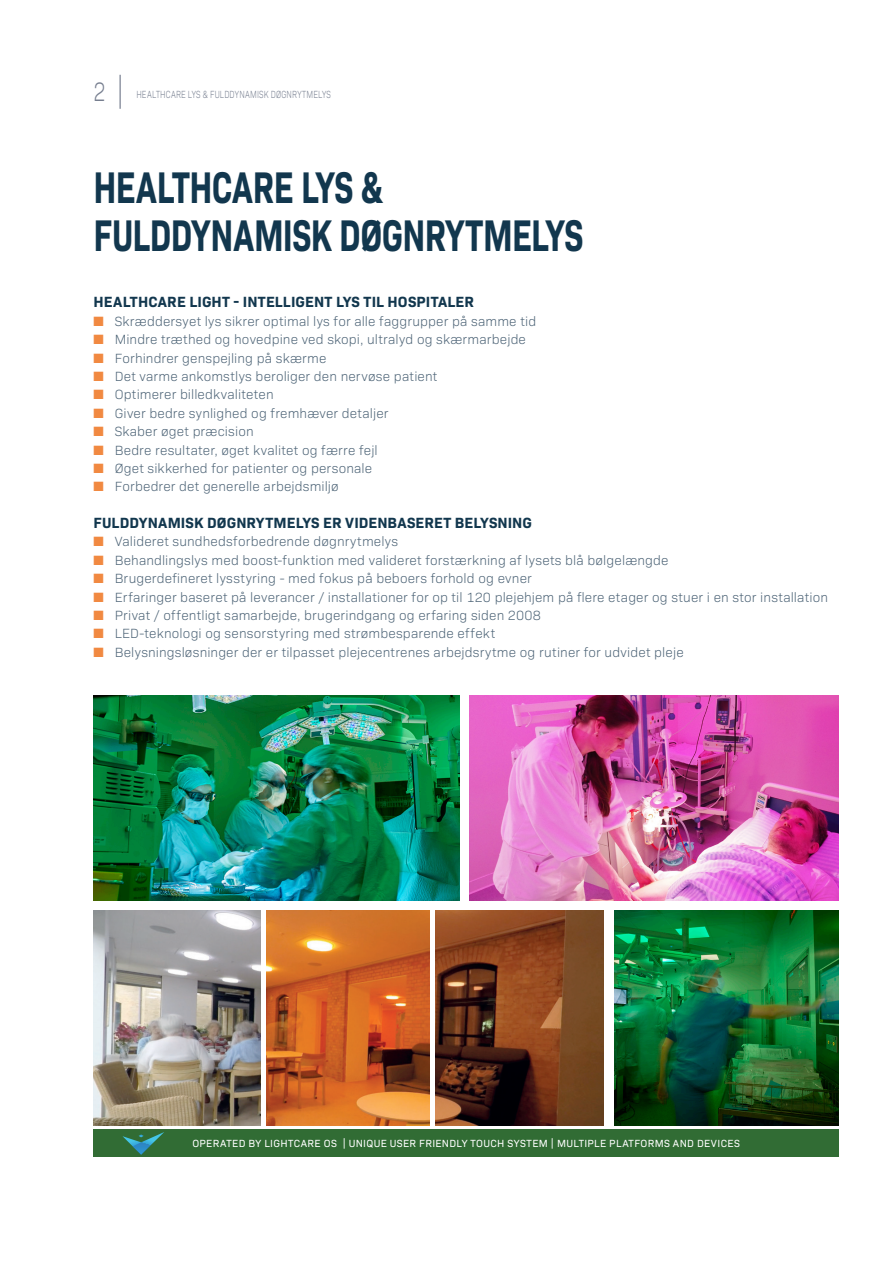
<style>
.page{position:relative;width:893px;height:1263px;background:#fff}
.page>*{position:absolute;margin:0;border:0;box-sizing:border-box;transform-origin:0 0}
.Overskrift{font:700 45px/48px "Bio Sans";letter-spacing:-.015em;color:#12374e;scale:.75 1}
.Brødtekst{font:300 27px "Bio Sans";color:#767e8f;scale:.75 1}
.Brødtekst-2{font:700 15px "Bio Sans";letter-spacing:.01em;color:#12374e}
.Bullet{font:300 13.5px "Bio Sans";letter-spacing:.01em;color:#4b6275}
.Brødtekst-3{font:10.5px "Bio Sans";letter-spacing:.035em;color:#fff}
.Brødtekst-4{font:300 10.5px "Bio Sans";letter-spacing:.025em;color:#767e8f;scale:.75 1}
.s1{color:#f18941}
</style>
<div class="page">
<hr style="left:120px;top:75px;width:1px;height:34px;background:#767e8f">
<img style="left:614px;top:910px;width:225px;height:215px">
<img style="left:94px;top:910px;width:510px;height:215px">
<hr style="left:262px;top:879px;width:4px;height:252px;background:#fff">
<hr style="left:431px;top:879px;width:4px;height:252px;background:#fff">
<div style="left:94px;top:1129px;width:745px;height:28px;background:#316c34"></div>
<svg style="left:122px;top:1132px;width:42px;height:23px"></svg>
<img style="left:94px;top:696px;width:365px;height:204px">
<img style="left:470px;top:696px;width:369px;height:204px">
<p class="Brødtekst" style="left:93px;top:72px;width:18px">2</p>
<p class="Brødtekst-4" style="left:136px;top:87px;width:261px">HEALTHCARE LYS &amp; FULDDYNAMISK DØGNRYTMELYS</p>
<p class="Overskrift" style="left:94px;top:160px;width:655px">HEALTHCARE LYS &amp;<br>FULDDYNAMISK DØGNRYTMELYS</p>
<p class="Brødtekst-2" style="left:94px;top:291px;width:382px">HEALTHCARE LIGHT - INTELLIGENT LYS TIL HOSPITALER</p>
<p class="Bullet" style="left:94px;top:311px;width:444px"><span class="s1">■</span> Skræddersyet lys sikrer optimal lys for alle faggrupper på samme tid</p>
<p class="Bullet" style="left:94px;top:330px;width:434px"><span class="s1">■</span> Mindre træthed og hovedpine ved skopi, ultralyd og skærmarbejde</p>
<p class="Bullet" style="left:94px;top:348px;width:234px"><span class="s1">■</span> Forhindrer genspejling på skærme</p>
<p class="Bullet" style="left:94px;top:367px;width:345px"><span class="s1">■</span> Det varme ankomstlys beroliger den nervøse patient</p>
<p class="Bullet" style="left:94px;top:385px;width:182px"><span class="s1">■</span> Optimerer billedkvaliteten</p>
<p class="Bullet" style="left:94px;top:403px;width:296px"><span class="s1">■</span> Giver bedre synlighed og fremhæver detaljer</p>
<p class="Bullet" style="left:94px;top:422px;width:162px"><span class="s1">■</span> Skaber øget præcision</p>
<p class="Bullet" style="left:94px;top:440px;width:286px"><span class="s1">■</span> Bedre resultater, øget kvalitet og færre fejl</p>
<p class="Bullet" style="left:94px;top:458px;width:280px"><span class="s1">■</span> Øget sikkerhed for patienter og personale</p>
<p class="Bullet" style="left:94px;top:477px;width:247px"><span class="s1">■</span> Forbedrer det generelle arbejdsmiljø</p>
<p class="Brødtekst-2" style="left:94px;top:511px;width:440px">FULDDYNAMISK DØGNRYTMELYS ER VIDENBASERET BELYSNING</p>
<p class="Bullet" style="left:94px;top:532px;width:306px"><span class="s1">■</span> Valideret sundhedsforbedrende døgnrytmelys</p>
<p class="Bullet" style="left:94px;top:550px;width:576px"><span class="s1">■</span> Behandlingslys med boost-funktion med valideret forstærkning af lysets blå bølgelængde</p>
<p class="Bullet" style="left:94px;top:569px;width:440px"><span class="s1">■</span> Brugerdefineret lysstyring - med fokus på beboers forhold og evner</p>
<p class="Bullet" style="left:94px;top:587px;width:736px"><span class="s1">■</span> Erfaringer baseret på leverancer / installationer for op til 120 plejehjem på flere etager og stuer i en stor installation</p>
<p class="Bullet" style="left:94px;top:605px;width:449px"><span class="s1">■</span> Privat / offentligt samarbejde, brugerindgang og erfaring siden 2008</p>
<p class="Bullet" style="left:94px;top:624px;width:403px"><span class="s1">■</span> LED-teknologi og sensorstyring med strømbesparende effekt</p>
<p class="Bullet" style="left:94px;top:642px;width:592px"><span class="s1">■</span> Belysningsløsninger der er tilpasset plejecentrenes arbejdsrytme og rutiner for udvidet pleje</p>
<p class="Brødtekst-3" style="left:192px;top:1135px;width:549px">OPERATED BY LIGHTCARE OS | UNIQUE USER FRIENDLY TOUCH SYSTEM | MULTIPLE PLATFORMS AND DEVICES</p>
</div>
